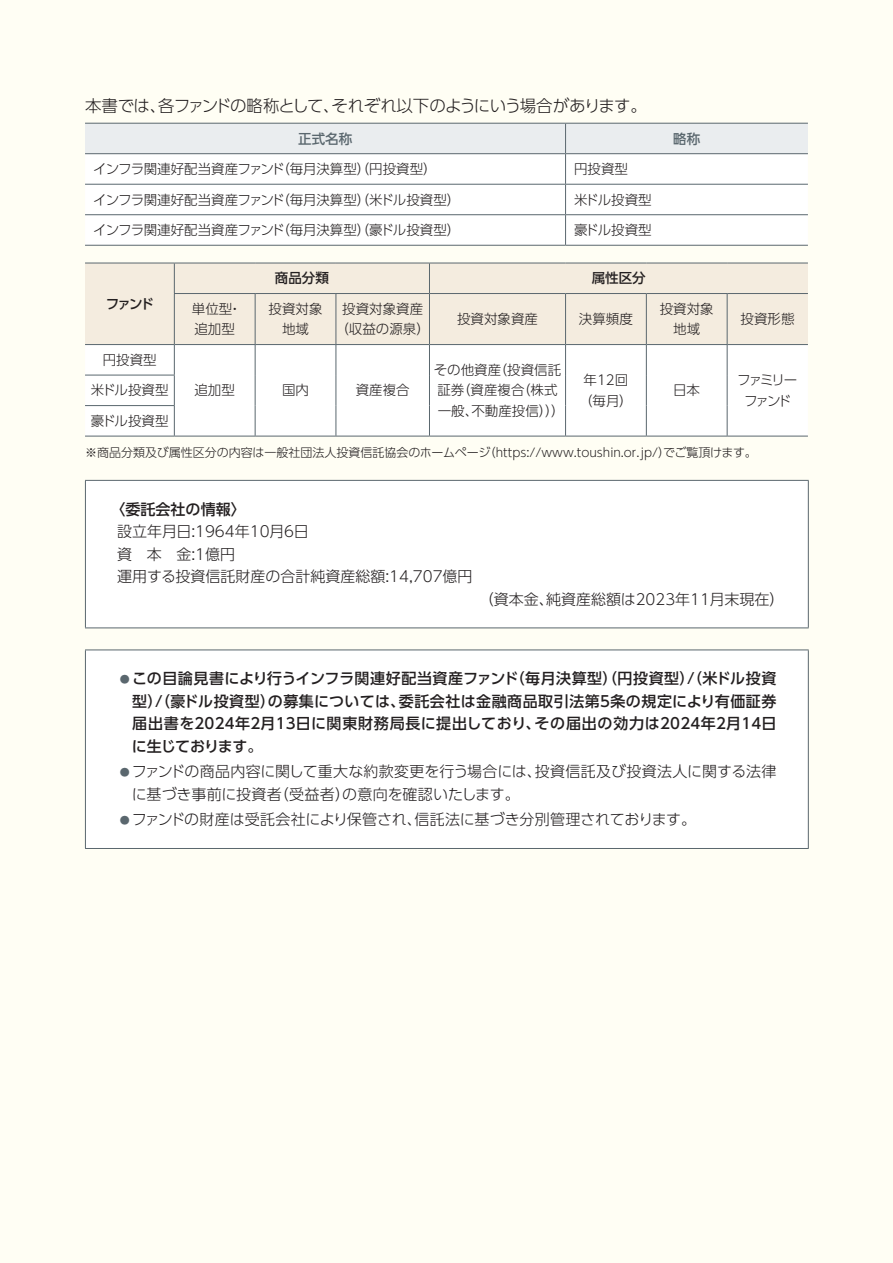
<style>
.page{position:relative;width:893px;height:1263px;background:#fffef4}
.page>*{position:absolute;margin:0;border:0;box-sizing:border-box;transform-origin:0 0}
.A-11pt{font:300 16.5px "UD Shin Go Pro";letter-spacing:-.035em;color:#231f20}
.textbase{font:300 15px/22.5px "UD Shin Go Pro";color:#231f20}
.textbase-2{font:500 15px/22.5px "UD Shin Go Pro";letter-spacing:.02em;color:#231f20;text-align:justify}
.textbase-3{font:500 15px "UD Shin Go Pro";color:#231f20}
.A-9pt{font:300 13.5px/20.2px "UD Shin Go Pro";color:#231f20;text-align:center}
.A-9pt-2{font:500 13.5px "UD Shin Go Pro";color:#231f20}
.A-9pt-3{font:300 13.5px/20.2px "UD Shin Go Pro";letter-spacing:-.155em;color:#231f20;text-align:center}
.A-9pt-4{font:500 13.5px "UD Shin Go Pro";color:#5a676e}
.textbase-4{font:300 12px "UD Shin Go Pro";color:#231f20}
.s1{font-size:10.05px;color:#5a676e}
</style>
<div class="page">
<div style="left:85px;top:154px;width:723px;height:91px;background:#fff"></div>
<div style="left:85px;top:123px;width:723px;height:30px;background:#eaedef"></div>
<hr style="left:85px;top:153px;width:481px;height:1px;background:#5a676e">
<hr style="left:566px;top:153px;width:242px;height:1px;background:#5a676e">
<hr style="left:565px;top:154px;width:1px;height:30px;background:#5a676e">
<hr style="left:85px;top:184px;width:481px;height:1px;background:#5a676e">
<hr style="left:566px;top:184px;width:242px;height:1px;background:#5a676e">
<svg style="left:565px;top:185px;width:1px;height:29px"></svg>
<hr style="left:85px;top:214px;width:481px;height:1px;background:#5a676e">
<hr style="left:566px;top:214px;width:242px;height:1px;background:#5a676e">
<hr style="left:565px;top:215px;width:1px;height:30px;background:#5a676e">
<hr style="left:85px;top:245px;width:481px;height:1px;background:#5a676e">
<hr style="left:566px;top:245px;width:242px;height:1px;background:#5a676e">
<div style="left:85px;top:264px;width:723px;height:80px;background:#f4ecdf"></div>
<div style="left:85px;top:345px;width:723px;height:91px;background:#fff"></div>
<hr style="left:85px;top:263px;width:89px;height:1px;background:#5a676e">
<hr style="left:429px;top:263px;width:137px;height:1px;background:#5a676e">
<hr style="left:566px;top:263px;width:80px;height:1px;background:#5a676e">
<hr style="left:646px;top:263px;width:81px;height:1px;background:#5a676e">
<hr style="left:727px;top:263px;width:81px;height:1px;background:#5a676e">
<hr style="left:174px;top:293px;width:81px;height:1px;background:#5a676e">
<hr style="left:255px;top:293px;width:81px;height:1px;background:#5a676e">
<hr style="left:255px;top:294px;width:1px;height:50px;background:#5a676e">
<hr style="left:336px;top:293px;width:93px;height:1px;background:#5a676e">
<hr style="left:336px;top:294px;width:1px;height:50px;background:#5a676e">
<hr style="left:429px;top:293px;width:137px;height:1px;background:#5a676e">
<hr style="left:566px;top:293px;width:80px;height:1px;background:#5a676e">
<hr style="left:565px;top:294px;width:1px;height:50px;background:#5a676e">
<hr style="left:646px;top:293px;width:81px;height:1px;background:#5a676e">
<hr style="left:646px;top:294px;width:1px;height:50px;background:#5a676e">
<hr style="left:727px;top:293px;width:81px;height:1px;background:#5a676e">
<hr style="left:727px;top:294px;width:1px;height:50px;background:#5a676e">
<hr style="left:85px;top:344px;width:89px;height:1px;background:#5a676e">
<hr style="left:174px;top:345px;width:1px;height:30px;background:#5a676e">
<hr style="left:255px;top:345px;width:1px;height:30px;background:#5a676e">
<hr style="left:336px;top:345px;width:1px;height:30px;background:#5a676e">
<hr style="left:429px;top:344px;width:137px;height:1px;background:#5a676e">
<hr style="left:429px;top:345px;width:1px;height:30px;background:#5a676e">
<hr style="left:566px;top:344px;width:80px;height:1px;background:#5a676e">
<hr style="left:565px;top:345px;width:1px;height:30px;background:#5a676e">
<hr style="left:646px;top:344px;width:81px;height:1px;background:#5a676e">
<hr style="left:646px;top:345px;width:1px;height:30px;background:#5a676e">
<hr style="left:727px;top:344px;width:81px;height:1px;background:#5a676e">
<hr style="left:727px;top:345px;width:1px;height:30px;background:#5a676e">
<hr style="left:85px;top:375px;width:90px;height:1px;background:#5a676e">
<hr style="left:174px;top:375px;width:1px;height:30px;background:#5a676e">
<hr style="left:255px;top:375px;width:1px;height:31px;background:#5a676e">
<hr style="left:336px;top:375px;width:1px;height:31px;background:#5a676e">
<hr style="left:429px;top:375px;width:1px;height:31px;background:#5a676e">
<hr style="left:565px;top:375px;width:1px;height:31px;background:#5a676e">
<hr style="left:646px;top:375px;width:1px;height:31px;background:#5a676e">
<hr style="left:727px;top:375px;width:1px;height:31px;background:#5a676e">
<hr style="left:85px;top:405px;width:90px;height:1px;background:#5a676e">
<hr style="left:174px;top:406px;width:1px;height:30px;background:#5a676e">
<hr style="left:255px;top:406px;width:1px;height:30px;background:#5a676e">
<hr style="left:336px;top:406px;width:1px;height:30px;background:#5a676e">
<hr style="left:429px;top:406px;width:1px;height:30px;background:#5a676e">
<hr style="left:565px;top:406px;width:1px;height:30px;background:#5a676e">
<hr style="left:646px;top:406px;width:1px;height:30px;background:#5a676e">
<hr style="left:727px;top:406px;width:1px;height:30px;background:#5a676e">
<hr style="left:85px;top:436px;width:89px;height:1px;background:#5a676e">
<hr style="left:174px;top:436px;width:81px;height:1px;background:#5a676e">
<hr style="left:255px;top:436px;width:81px;height:1px;background:#5a676e">
<hr style="left:336px;top:436px;width:93px;height:1px;background:#5a676e">
<hr style="left:429px;top:436px;width:137px;height:1px;background:#5a676e">
<hr style="left:566px;top:436px;width:80px;height:1px;background:#5a676e">
<hr style="left:646px;top:436px;width:81px;height:1px;background:#5a676e">
<hr style="left:727px;top:436px;width:81px;height:1px;background:#5a676e">
<hr style="left:174px;top:263px;width:81px;height:1px;background:#5a676e">
<hr style="left:174px;top:263px;width:1px;height:30px;background:#5a676e">
<hr style="left:255px;top:263px;width:81px;height:1px;background:#5a676e">
<hr style="left:336px;top:263px;width:93px;height:1px;background:#5a676e">
<hr style="left:429px;top:263px;width:1px;height:30px;background:#5a676e">
<hr style="left:174px;top:294px;width:1px;height:50px;background:#5a676e">
<hr style="left:429px;top:294px;width:1px;height:50px;background:#5a676e">
<hr style="left:174px;top:344px;width:81px;height:1px;background:#5a676e">
<hr style="left:255px;top:344px;width:81px;height:1px;background:#5a676e">
<hr style="left:336px;top:344px;width:93px;height:1px;background:#5a676e">
<div style="left:85px;top:480px;width:723px;height:148px;background:#fff"></div>
<hr style="left:85px;top:480px;width:724px;height:1px;background:#5a676e">
<hr style="left:85px;top:481px;width:1px;height:146px;background:#5a676e">
<hr style="left:808px;top:481px;width:1px;height:146px;background:#5a676e">
<hr style="left:85px;top:627px;width:724px;height:1px;background:#5a676e">
<div style="left:85px;top:650px;width:723px;height:198px;background:#fff"></div>
<hr style="left:85px;top:649px;width:724px;height:1px;background:#5a676e">
<hr style="left:85px;top:650px;width:1px;height:198px;background:#5a676e">
<hr style="left:808px;top:650px;width:1px;height:198px;background:#5a676e">
<hr style="left:85px;top:848px;width:724px;height:1px;background:#5a676e">
<p class="A-11pt" style="left:85px;top:93px;width:563px">本書では、各ファンドの略称として、それぞれ以下のようにいう場合があります。</p>
<p class="A-9pt-4" style="left:298px;top:127px;width:55px">正式名称</p>
<p class="A-9pt-4" style="left:673px;top:127px;width:28px">略称</p>
<p class="A-9pt" style="left:93px;top:158px;width:345px">インフラ関連好配当資産ファンド（毎月決算型）（円投資型）</p>
<p class="A-9pt" style="left:574px;top:158px;width:55px">円投資型</p>
<p class="A-9pt" style="left:93px;top:189px;width:369px">インフラ関連好配当資産ファンド（毎月決算型）（米ドル投資型）</p>
<p class="A-9pt" style="left:574px;top:189px;width:79px">米ドル投資型</p>
<p class="A-9pt" style="left:93px;top:219px;width:369px">インフラ関連好配当資産ファンド（毎月決算型）（豪ドル投資型）</p>
<p class="A-9pt" style="left:574px;top:219px;width:79px">豪ドル投資型</p>
<p class="A-9pt-2" style="left:106px;top:293px;width:49px">ファンド</p>
<p class="A-9pt-2" style="left:275px;top:267px;width:55px">商品分類</p>
<p class="A-9pt-2" style="left:592px;top:267px;width:55px">属性区分</p>
<p class="A-9pt" style="left:192px;top:298px;width:51px;text-align:left">単位型・追加型</p>
<p class="A-9pt" style="left:269px;top:298px;width:55px">投資対象地域</p>
<p class="A-9pt" style="left:335px;top:298px;width:96px">投資対象資産（収益の源泉）</p>
<p class="A-9pt" style="left:457px;top:308px;width:82px">投資対象資産</p>
<p class="A-9pt" style="left:579px;top:308px;width:55px">決算頻度</p>
<p class="A-9pt" style="left:660px;top:298px;width:55px">投資対象地域</p>
<p class="A-9pt" style="left:740px;top:308px;width:55px">投資形態</p>
<p class="A-9pt" style="left:103px;top:349px;width:55px">円投資型</p>
<p class="A-9pt" style="left:434px;top:359px;width:132px;text-align:left">その他資産（投資信託証券（資産複合（株式一般、不動産投信）））</p>
<p class="A-9pt" style="left:579px;top:370px;width:55px">年12回（毎月）</p>
<p class="A-9pt" style="left:673px;top:380px;width:28px">日本</p>
<p class="A-9pt-3" style="left:737px;top:370px;width:61px">ファミリーファンド</p>
<p class="A-9pt" style="left:194px;top:380px;width:42px">追加型</p>
<p class="A-9pt" style="left:282px;top:380px;width:28px">国内</p>
<p class="A-9pt" style="left:356px;top:380px;width:55px">資産複合</p>
<p class="A-9pt" style="left:91px;top:380px;width:79px">米ドル投資型</p>
<p class="A-9pt" style="left:91px;top:410px;width:79px">豪ドル投資型</p>
<p class="textbase-4" style="left:85px;top:443px;width:673px">※商品分類及び属性区分の内容は一般社団法人投資信託協会のホームページ（https://www.toushin.or.jp/）でご覧頂けます。</p>
<p class="textbase-3" style="left:111px;top:497px;width:137px">〈委託会社の情報〉</p>
<p class="textbase" style="left:117px;top:520px;width:193px">設立年月日:1964年10月6日</p>
<p class="textbase" style="left:117px;top:542px;width:119px">資 本 金:1億円</p>
<p class="textbase" style="left:117px;top:565px;width:357px">運用する投資信託財産の合計純資産総額:14,707億円</p>
<p class="textbase" style="left:479px;top:587px;width:307px">（資本金、純資産総額は2023年11月末現在）</p>
<p class="textbase-2" style="left:132px;top:667px;width:646px;text-indent:-12px"><span class="s1">●</span> この目論見書により行うインフラ関連好配当資産ファンド（毎月決算型）（円投資型）/（米ドル投資型）/（豪ドル投資型）の募集については、委託会社は金融商品取引法第5条の規定により有価証券届出書を2024年2月13日に関東財務局長に提出しており、その届出の効力は2024年2月14日に生じております。</p>
<p class="textbase" style="left:132px;top:760px;width:646px;text-indent:-12px"><span class="s1">●</span> ファンドの商品内容に関して重大な約款変更を行う場合には、投資信託及び投資法人に関する法律に基づき事前に投資者（受益者）の意向を確認いたします。</p>
<p class="textbase" style="left:120px;top:808px;width:578px"><span class="s1">●</span> ファンドの財産は受託会社により保管され、信託法に基づき分別管理されております。</p>
</div>
